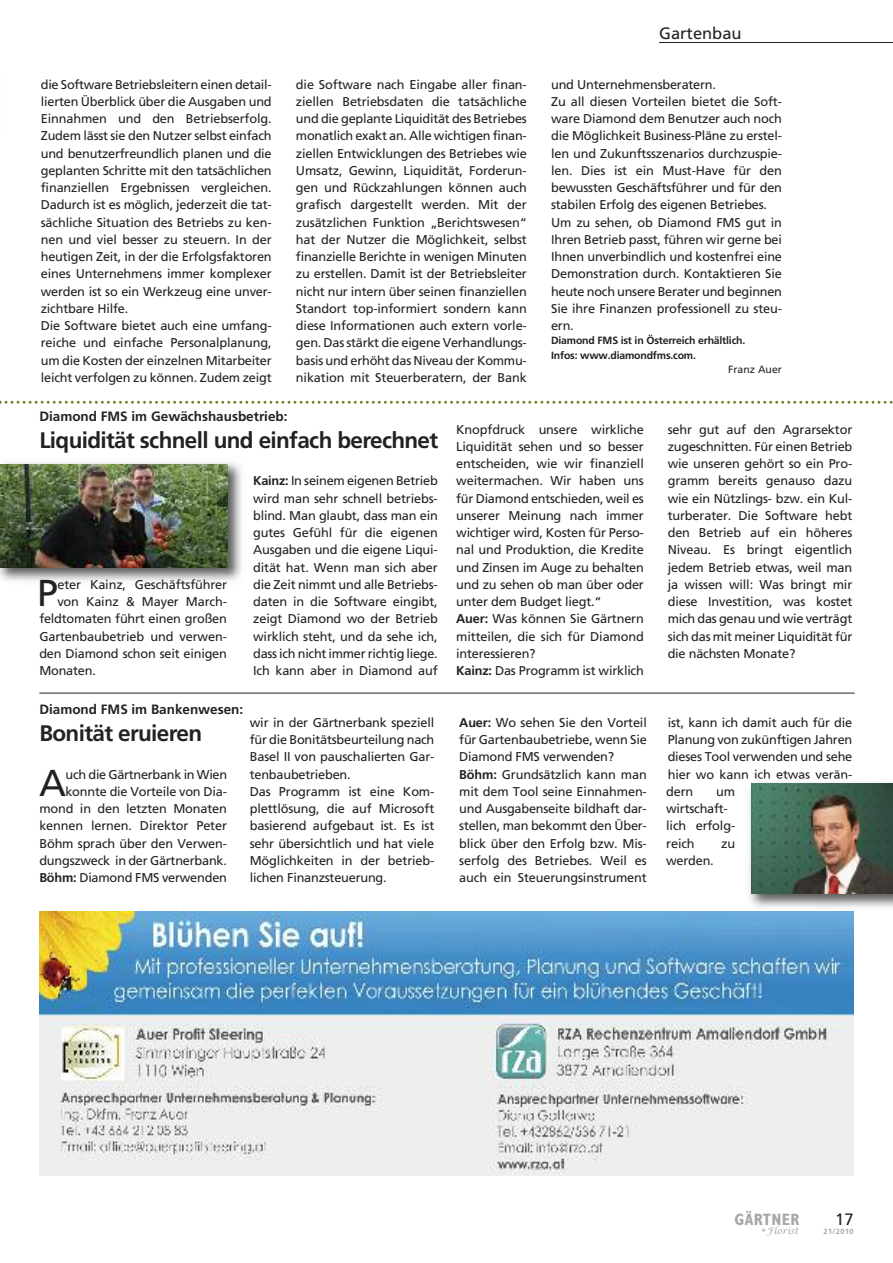
<style>
.page{position:relative;width:893px;height:1263px;background:#fff}
.page>*{position:absolute;margin:0;border:0;box-sizing:border-box;transform-origin:0 0}
.t1{font:37.5px "Frutiger";color:#222221}
.t2{font:700 22.5px "Frutiger";letter-spacing:-.03em;color:#222221}
.t3{font:16.5px "Frutiger";color:#222221}
.t4{font:700 condensed 16.5px "Gill Sans";letter-spacing:.02em;color:#a7a7a6}
.t5{font:700 13.5px "Frutiger";color:#222221}
.t6{font:12.75px/17.2px "Frutiger";letter-spacing:-.015em;color:#222221}
.t7{font:700 10.5px/14.2px "Frutiger";letter-spacing:-.015em;color:#222221}
.t8{font:10.5px "Frutiger";color:#222221}
.t9{font:italic 9px "Lucida Calligraphy";color:#a7a7a6}
.t10{font:700 7.5px "Frutiger";letter-spacing:.055em;color:#a7a7a6}
.t11{font:6px "Frutiger";color:#a7a7a6}
.s1{font-weight:700}
.s2{font-family:"Frutiger";font-weight:700;font-style:normal;font-size:7.5px}
</style>
<div class="page">
<hr style="left:659px;top:42px;width:234px;height:1px;background:#222221">
<img style="left:0;top:462px;width:242px;height:119px">
<img style="left:0;top:464px;width:228px;height:104px">
<img style="left:745px;top:777px;width:148px;height:135px">
<img style="left:745px;top:777px;width:59px;height:2px">
<img style="left:752px;top:784px;width:141px;height:109px">
<svg style="left:0;top:401px;width:893px;height:3px"></svg>
<hr style="left:39px;top:693px;width:816px;height:1px;background:#222221">
<img style="left:39px;top:912px;width:815px;height:263px">
<p class="t3" style="left:659px;top:27px;width:84px">Gartenbau</p>
<p class="t6" style="left:41px;top:76px;width:232px">die Software Betriebsleitern einen detail&shy;lierten Überblick über die Ausgaben und Einnahmen und den Betriebserfolg.<br>Zudem lässt sie den Nutzer selbst einfach und benutzerfreundlich planen und die geplanten Schritte mit den tatsächlichen finanziellen Ergebnissen vergleichen.<br>Dadurch ist es möglich, jederzeit die tat&shy;sächliche Situation des Betriebs zu ken&shy;nen und viel besser zu steuern. In der heutigen Zeit, in der die Erfolgsfaktoren eines Unternehmens immer komplexer werden ist so ein Werkzeug eine unver&shy;zichtbare Hilfe.<br>Die Software bietet auch eine umfang&shy;reiche und einfache Personalplanung, um die Kosten der einzelnen Mitarbeiter leicht verfolgen zu können. Zudem zeigt</p>
<p class="t6" style="left:296px;top:76px;width:232px;text-align:justify">die Software nach Eingabe aller finan&shy;ziellen Betriebsdaten die tatsächliche und die geplante Liquidität des Betriebes monatlich exakt an. Alle wichtigen finan&shy;ziellen Entwicklungen des Betriebes wie Umsatz, Gewinn, Liquidität, Forderun&shy;gen und Rückzahlungen können auch grafisch dargestellt werden. Mit der zusätzlichen Funktion „Berichtswesen“ hat der Nutzer die Möglichkeit, selbst finanzielle Berichte in wenigen Minuten zu erstellen. Damit ist der Betriebsleiter nicht nur intern über seinen finanziellen Standort top-informiert sondern kann diese Informationen auch extern vorle&shy;gen. Das stärkt die eigene Verhandlungs&shy;basis und erhöht das Niveau der Kommu&shy;nikation mit Steuerberatern, der Bank</p>
<p class="t6" style="left:551px;top:76px;width:232px">und Unternehmensberatern.<br>Zu all diesen Vorteilen bietet die Soft&shy;ware Diamond dem Benutzer auch noch die Möglichkeit Business-Pläne zu erstel&shy;len und Zukunftsszenarios durchzuspie&shy;len. Dies ist ein Must-Have für den bewussten Geschäftsführer und für den stabilen Erfolg des eigenen Betriebes.<br>Um zu sehen, ob Diamond FMS gut in Ihren Betrieb passt, führen wir gerne bei Ihnen unverbindlich und kostenfrei eine Demonstration durch. Kontaktieren Sie heute noch unsere Berater und beginnen Sie ihre Finanzen professionell zu steu&shy;ern.</p>
<p class="t7" style="left:551px;top:334px;width:196px">Diamond FMS ist in Österreich erhältlich.<br>Infos: www.diamondfms.com.</p>
<p class="t8" style="left:728px;top:365px;width:55px">Franz Auer</p>
<p class="t5" style="left:39px;top:411px;width:250px">Diamond FMS im Gewächshausbetrieb:</p>
<h2 class="t2" style="left:39px;top:431px;width:400px">Liquidität schnell und einfach berechnet</h2>
<p class="t6" style="left:253px;top:473px;width:186px;text-align:justify"><span class="s1">Kainz:</span> In seinem eigenen Betrieb wird man sehr schnell betriebs&shy;blind. Man glaubt, dass man ein gutes Gefühl für die eigenen Ausgaben und die eigene Liqui&shy;dität hat. Wenn man sich aber die Zeit nimmt und alle Betriebs&shy;daten in die Software eingibt, zeigt Diamond wo der Betrieb wirklich steht, und da sehe ich, dass ich nicht immer richtig liege.<br>Ich kann aber in Diamond auf</p>
<h1 class="t1" style="left:37px;top:578px;width:22px">P</h1>
<p class="t6" style="left:58px;top:577px;width:171px">eter Kainz, Geschäftsführer</p>
<p class="t6" style="left:57px;top:594px;width:171px">von Kainz &amp; Mayer March-</p>
<p class="t6" style="left:39px;top:611px;width:189px">feldtomaten führt einen großen</p>
<p class="t6" style="left:39px;top:628px;width:189px">Gartenbaubetrieb und verwen-</p>
<p class="t6" style="left:39px;top:646px;width:189px">den Diamond schon seit einigen</p>
<p class="t6" style="left:39px;top:663px;width:58px">Monaten.</p>
<p class="t5" style="left:39px;top:704px;width:205px">Diamond FMS im Bankenwesen:</p>
<h2 class="t2" style="left:39px;top:724px;width:164px">Bonität eruieren</h2>
<p class="t6" style="left:250px;top:715px;width:186px">wir in der Gärtnerbank speziell für die Bonitätsbeurteilung nach<br>Basel II von pauschalierten Gar&shy;tenbaubetrieben.<br>Das Programm ist eine Kom&shy;plettlösung, die auf Microsoft basierend aufgebaut ist. Es ist sehr übersichtlich und hat viele<br>Möglichkeiten in der betrieb&shy;lichen Finanzsteuerung.</p>
<p class="t6" style="left:39px;top:766px;width:189px;text-align:right">uch die Gärtnerbank in Wien konnte die Vorteile von Dia&shy;mond in den letzten Monaten kennen lernen. Direktor Peter<br>Böhm sprach über den Verwen&shy;dungszweck in der Gärtnerbank.<br><span class="s1">Böhm:</span> Diamond FMS verwenden</p>
<h1 class="t1" style="left:39px;top:768px;width:29px">A</h1>
<p class="t6" style="left:456px;top:421px;width:189px">Knopfdruck unsere wirkliche<br>Liquidität sehen und so besser entscheiden, wie wir finanziell weitermachen. Wir haben uns für Diamond entschieden, weil es unserer Meinung nach immer wichtiger wird, Kosten für Perso&shy;nal und Produktion, die Kredite und Zinsen im Auge zu behalten und zu sehen ob man über oder unter dem Budget liegt.“<br><span class="s1">Auer:</span> Was können Sie Gärtnern mitteilen, die sich für Diamond interessieren?<br><span class="s1">Kainz:</span> Das Programm ist wirklich</p>
<p class="t6" style="left:668px;top:421px;width:186px;text-align:justify">sehr gut auf den Agrarsektor zugeschnitten. Für einen Betrieb wie unseren gehört so ein Pro&shy;gramm bereits genauso dazu wie ein Nützlings- bzw. ein Kul&shy;turberater. Die Software hebt den Betrieb auf ein höheres Niveau. Es bringt eigentlich jedem Betrieb etwas, weil man ja wissen will: Was bringt mir diese Investition, was kostet mich das genau und wie verträgt sich das mit meiner Liquidität für die nächsten Monate?</p>
<p class="t6" style="left:459px;top:715px;width:189px"><span class="s1">Auer:</span> Wo sehen Sie den Vorteil für Gartenbaubetriebe, wenn Sie<br>Diamond FMS verwenden?<br><span class="s1">Böhm:</span> Grundsätzlich kann man mit dem Tool seine Einnahmen&shy;und Ausgabenseite bildhaft dar&shy;stellen, man bekommt den Über&shy;blick über den Erfolg bzw. Mis&shy;serfolg des Betriebes. Weil es auch ein Steuerungsinstrument</p>
<p class="t6" style="left:666px;top:715px;width:188px;text-align:justify">ist, kann ich damit auch für die Planung von zukünftigen Jahren dieses Tool verwenden und sehe hier wo kann ich etwas verän&shy;dern</p>
<p class="t6" style="left:666px;top:784px;width:71px;text-indent:50px">um wirtschaft&shy;lich erfolg&shy;reich</p>
<p class="t6" style="left:721px;top:835px;width:16px">zu</p>
<p class="t6" style="left:666px;top:853px;width:49px">werden.</p>
<p class="t11" style="left:746px;top:1209px;width:7px">••</p>
<p class="t4" style="left:735px;top:1213px;width:66px">GARTNER</p>
<p class="t3" style="left:835px;top:1212px;width:20px">17</p>
<p class="t9" style="left:761px;top:1224px;width:39px"><span class="s2">+</span>Florist</p>
<p class="t10" style="left:823px;top:1228px;width:32px">21/2010</p>
</div>
